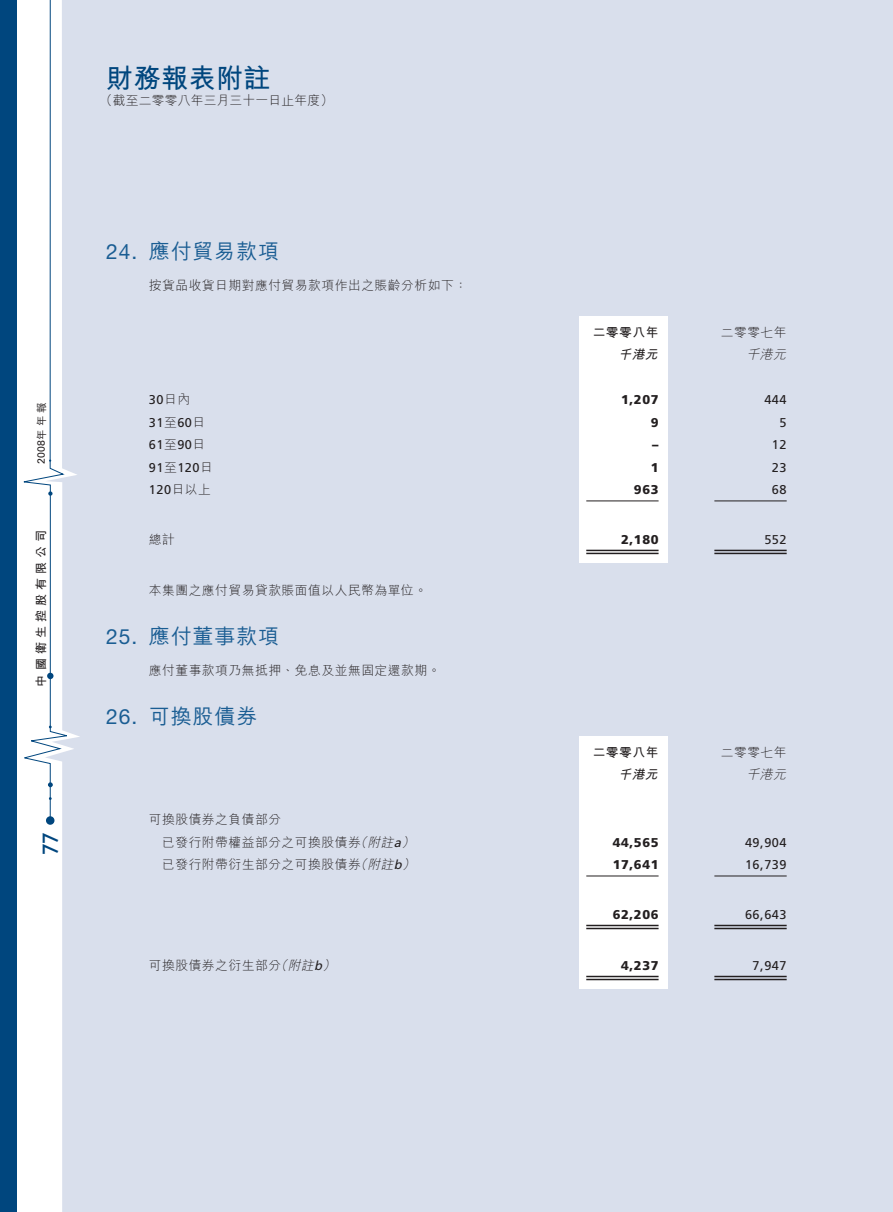
<style>
.page{position:relative;width:893px;height:1212px;background:#fff}
.page>*{position:absolute;margin:0;border:0;box-sizing:border-box;transform-origin:0 0}
.t1{font:700 27px "M Hei HK";letter-spacing:.015em;color:#00467e}
.t2{font:22.5px "Gill Sans Std";color:#00467e}
.t3{font:500 21px "M Hei HK";letter-spacing:.04em;color:#1a5d93}
.t4{font:300 12.75px/22.5px "M Hei HK";letter-spacing:.04em;color:#231f20}
.t5{font:12.75px "Frutiger LT Std";letter-spacing:.04em;color:#231f20}
.t6{font:900 12.75px "Frutiger LT Std";letter-spacing:.045em;color:#231f20}
.t7{font:300 12.75px "M Hei HK";letter-spacing:.015em;color:#231f20}
.t8{font:700 12.75px "M Hei HK";letter-spacing:.04em;color:#231f20}
.t9{font:italic 700 12.75px "M Hei HK";color:#231f20}
.t10{font:italic 300 12.75px "M Hei HK";color:#231f20}
.t11{font:700 12px "M Hei HK";letter-spacing:.34em;color:#231f20}
.t12{font:10.5px "Univers LT Std";color:#231f20}
.s1{font-family:"M Hei HK";font-weight:500}
.s2{font-family:"Helvetica Neue LT Std";font-weight:400}
.s3{font-family:"M Hei HK";font-weight:300}
.s4{font-style:italic}
.s5{font-family:"Frutiger LT Std";font-weight:400;font-style:italic}
</style>
<div class="page">
<div style="left:52px;top:0;width:841px;height:1212px;background:#d9dfec"></div>
<div style="left:46px;top:816px;width:8px;height:9px;background:#00467e;border-radius:50%"></div>
<svg style="left:23px;top:0;width:48px;height:820px"></svg>
<div style="left:0;top:0;width:17px;height:1212px;background:#00467e"></div>
<div style="left:579px;top:316px;width:89px;height:247px;background:#fff"></div>
<hr style="left:586px;top:500px;width:73px;height:1px;background:#231f20">
<hr style="left:714px;top:500px;width:73px;height:1px;background:#231f20">
<hr style="left:586px;top:550px;width:73px;height:1px;background:#231f20">
<hr style="left:586px;top:553px;width:73px;height:1px;background:#231f20">
<hr style="left:714px;top:550px;width:73px;height:1px;background:#231f20">
<hr style="left:714px;top:553px;width:73px;height:1px;background:#231f20">
<div style="left:579px;top:736px;width:89px;height:253px;background:#fff"></div>
<hr style="left:586px;top:875px;width:73px;height:1px;background:#231f20">
<hr style="left:714px;top:875px;width:73px;height:1px;background:#231f20">
<hr style="left:586px;top:925px;width:73px;height:1px;background:#231f20">
<hr style="left:586px;top:928px;width:73px;height:1px;background:#231f20">
<hr style="left:714px;top:925px;width:73px;height:1px;background:#231f20">
<hr style="left:714px;top:928px;width:73px;height:1px;background:#231f20">
<hr style="left:586px;top:976px;width:73px;height:1px;background:#231f20">
<hr style="left:586px;top:979px;width:73px;height:1px;background:#231f20">
<hr style="left:714px;top:976px;width:73px;height:1px;background:#231f20">
<hr style="left:714px;top:979px;width:73px;height:1px;background:#231f20">
<p class="t1" style="left:106px;top:58px;width:166px">財務報表附註</p>
<p class="t7" style="left:100px;top:92px;width:235px">（截至二零零八年三月三十一日止年度）</p>
<p class="t12" style="left:35px;top:464px;width:63px;rotate:-90deg">2008<span class="s1">年年報</span></p>
<p class="t11" style="left:32px;top:686px;width:158px;rotate:-90deg">中國衛生控股有限公司</p>
<p class="t2" style="left:38px;top:855px;width:24px;rotate:-90deg">77</p>
<p class="t3" style="left:106px;top:236px;width:174px"><span class="s2">24.</span> 應付貿易款項</p>
<p class="t4" style="left:149px;top:274px;width:320px">按貨品收貨日期對應付貿易款項作出之賬齡分析如下：</p>
<p class="t8" style="left:593px;top:323px;width:67px">二零零八年</p>
<p class="t4" style="left:721px;top:320px;width:67px">二零零七年</p>
<p class="t9" style="left:618px;top:345px;width:45px">千港元</p>
<p class="t10" style="left:746px;top:346px;width:45px">千港元</p>
<p class="t5" style="left:149px;top:392px;width:43px">30<span class="s3">日內</span></p>
<p class="t6" style="left:621px;top:392px;width:39px">1,207</p>
<p class="t5" style="left:764px;top:392px;width:24px">444</p>
<p class="t5" style="left:149px;top:415px;width:58px">31<span class="s3">至</span>60<span class="s3">日</span></p>
<p class="t6" style="left:651px;top:415px;width:9px">9</p>
<p class="t5" style="left:780px;top:415px;width:9px">5</p>
<p class="t5" style="left:149px;top:437px;width:58px">61<span class="s3">至</span>90<span class="s3">日</span></p>
<p class="t6" style="left:652px;top:437px;width:8px">–</p>
<p class="t5" style="left:772px;top:437px;width:16px">12</p>
<p class="t5" style="left:149px;top:460px;width:66px">91<span class="s3">至</span>120<span class="s3">日</span></p>
<p class="t6" style="left:651px;top:460px;width:9px">1</p>
<p class="t5" style="left:772px;top:460px;width:16px">23</p>
<p class="t5" style="left:149px;top:482px;width:64px">120<span class="s3">日以上</span></p>
<p class="t6" style="left:634px;top:482px;width:26px">963</p>
<p class="t5" style="left:772px;top:482px;width:16px">68</p>
<p class="t4" style="left:149px;top:527px;width:28px">總計</p>
<p class="t6" style="left:621px;top:532px;width:39px">2,180</p>
<p class="t5" style="left:764px;top:532px;width:24px">552</p>
<p class="t4" style="left:149px;top:578px;width:280px">本集團之應付貿易貸款賬面值以人民幣為單位。</p>
<p class="t3" style="left:106px;top:621px;width:174px"><span class="s2">25.</span> 應付董事款項</p>
<p class="t4" style="left:149px;top:659px;width:293px">應付董事款項乃無抵押、免息及並無固定還款期。</p>
<p class="t3" style="left:106px;top:701px;width:153px"><span class="s2">26.</span> 可換股債券</p>
<p class="t8" style="left:593px;top:743px;width:67px">二零零八年</p>
<p class="t4" style="left:721px;top:740px;width:67px">二零零七年</p>
<p class="t9" style="left:618px;top:765px;width:45px">千港元</p>
<p class="t10" style="left:746px;top:766px;width:45px">千港元</p>
<p class="t4" style="left:162px;top:808px;width:258px;text-indent:-13px">可換股債券之負債部分<br>已發行附帶權益部分之可換股債券<span class="s4">（附註</span><span class="s5">a</span><span class="s4">）</span></p>
<p class="t6" style="left:613px;top:835px;width:47px">44,565</p>
<p class="t5" style="left:745px;top:835px;width:43px">49,904</p>
<p class="t4" style="left:162px;top:853px;width:258px">已發行附帶衍生部分之可換股債券<span class="s4">（附註</span><span class="s5">b</span><span class="s4">）</span></p>
<p class="t6" style="left:613px;top:857px;width:47px">17,641</p>
<p class="t5" style="left:745px;top:857px;width:43px">16,739</p>
<p class="t6" style="left:613px;top:907px;width:47px">62,206</p>
<p class="t5" style="left:745px;top:907px;width:43px">66,643</p>
<p class="t4" style="left:149px;top:953px;width:192px">可換股債券之衍生部分<span class="s4">（附註</span><span class="s5">b</span><span class="s4">）</span></p>
<p class="t6" style="left:621px;top:958px;width:39px">4,237</p>
<p class="t5" style="left:753px;top:958px;width:36px">7,947</p>
</div>
